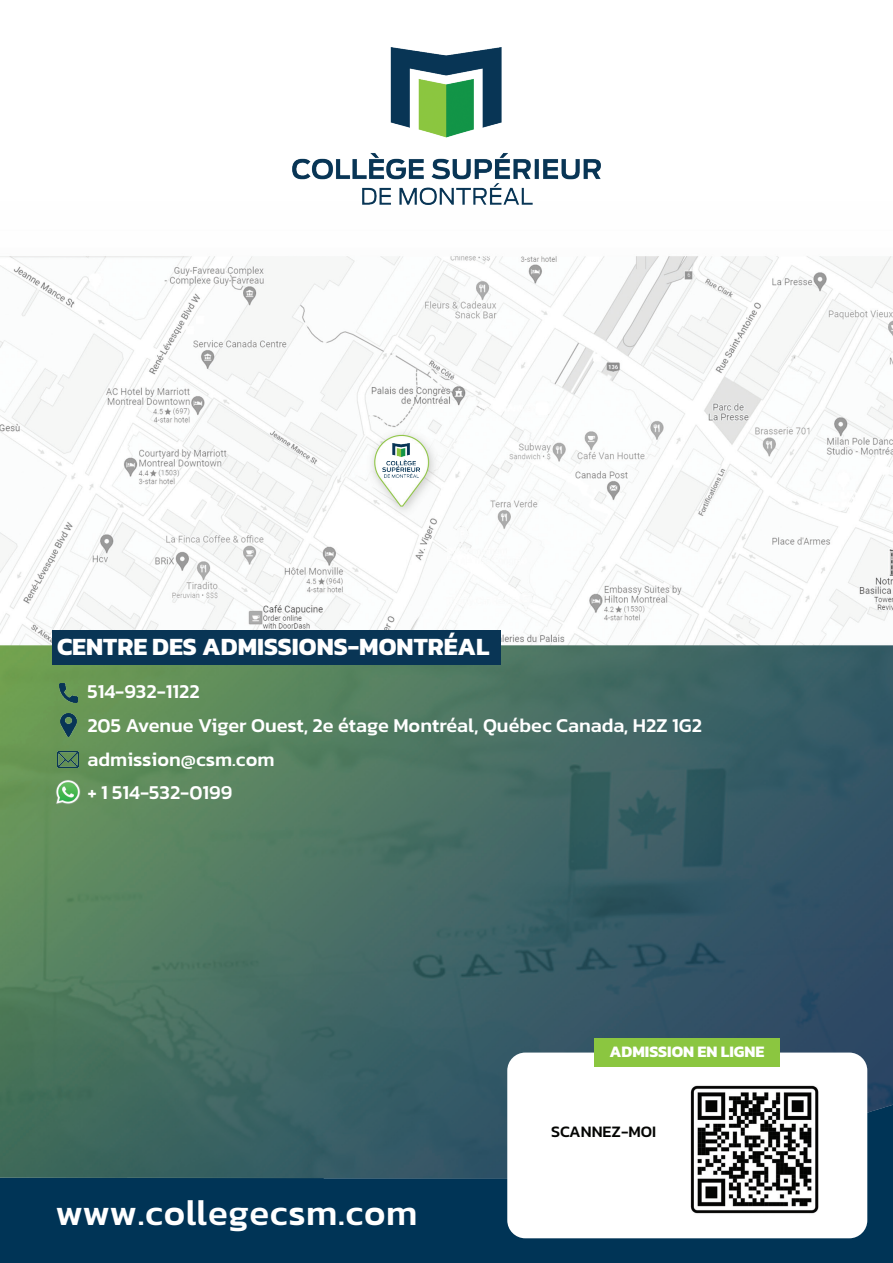
<style>
.page{position:relative;width:893px;height:1263px;background:#fff}
.page>*{position:absolute;margin:0;border:0;box-sizing:border-box;transform-origin:0 0}
.t1{font:500 36.45px "Kanit";letter-spacing:.02em;color:#fff}
.t2{font:700 25.2px "Kanit";color:#fff}
.t3{font:500 19.95px/33.8px "Kanit";color:#fff}
.t4{font:700 16.2px "Kanit";color:#fff}
.t5{font:500 16.2px "Kanit";color:#040503}
</style>
<div class="page">
<img style="left:0;top:47px;width:893px;height:912px">
<img style="left:383px;top:443px;width:37px;height:35px">
<div style="left:52px;top:630px;width:449px;height:35px;background:#093555"></div>
<img style="left:0;top:959px;width:893px;height:304px">
<img style="left:293px;top:48px;width:307px;height:156px">
<img style="left:55px;top:779px;width:26px;height:25px">
<img style="left:59px;top:684px;width:18px;height:18px">
<img style="left:60px;top:713px;width:16px;height:24px">
<img style="left:58px;top:752px;width:20px;height:16px">
<div style="left:507px;top:1052px;width:360px;height:186px;background:#fff;border-radius:18px"></div>
<div style="left:595px;top:1038px;width:185px;height:29px;background:#8bc640"></div>
<img style="left:690px;top:1085px;width:128px;height:129px">
<p class="t2" style="left:57px;top:627px;width:434px">CENTRE DES ADMISSIONS-MONTRÉAL</p>
<p class="t3" style="left:87px;top:674px;width:616px">514-932-1122<br>205 Avenue Viger Ouest, 2e étage Montréal, Québec Canada, H2Z 1G2 admission@csm.com<br>+ 1 514-532-0199</p>
<p class="t4" style="left:609px;top:1039px;width:157px">ADMISSION EN LIGNE</p>
<h1 class="t1" style="left:55px;top:1186px;width:364px">www.collegecsm.com</h1>
<p class="t5" style="left:551px;top:1119px;width:107px">SCANNEZ-MOI</p>
</div>
